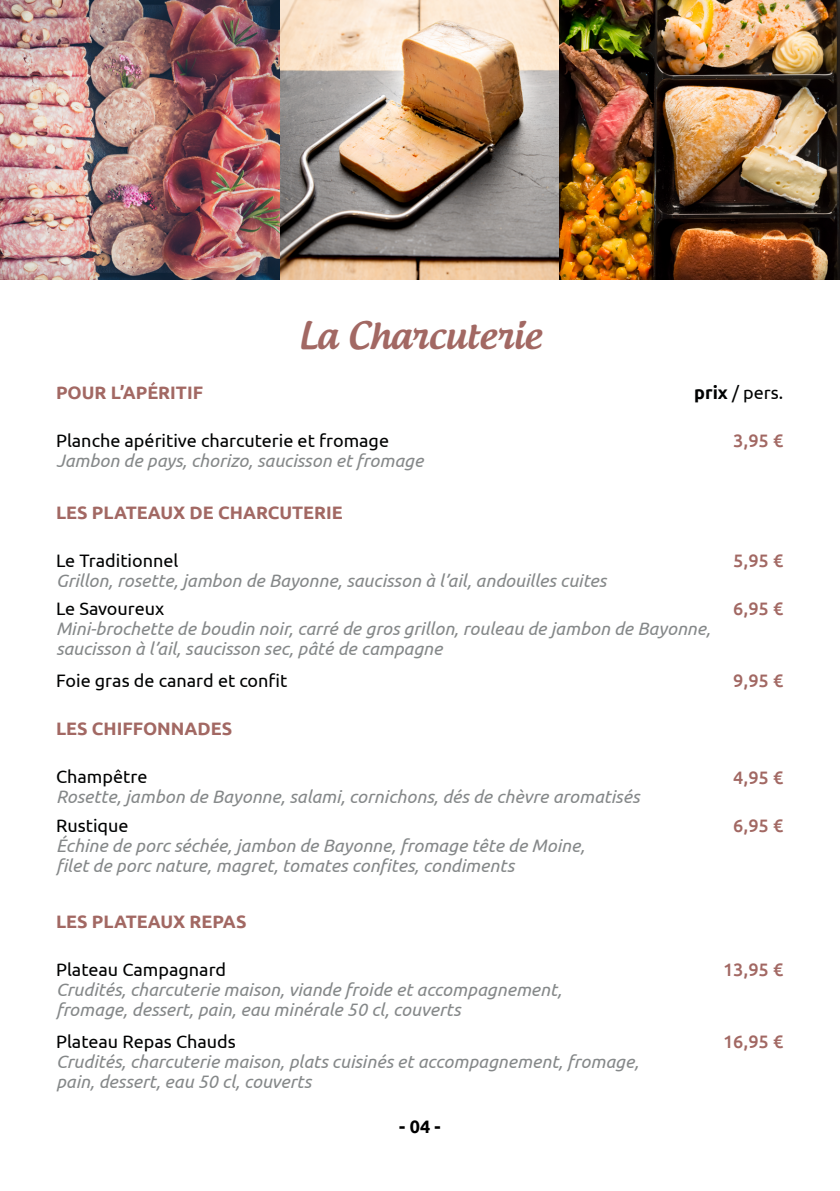
<style>
.page{position:relative;width:840px;height:1191px;background:#fff}
.page>*{position:absolute;margin:0;border:0;box-sizing:border-box;transform-origin:0 0}
.t1{font:500 36px "Androgyne";color:#a26863}
.t2{font:italic 18px/20px "Ubuntu";color:#858889}
.t3{font:18px "Ubuntu";color:#010202}
.t4{font:700 18px "Ubuntu";color:#a26863}
.t5{font:500 18px "Ubuntu";color:#a26863}
.t6{font:700 18px "Ubuntu";color:#000}
.s1{font-weight:700}
</style>
<div class="page">
<img style="left:279px;top:0;width:280px;height:279px">
<img style="left:559px;top:0;width:280px;height:279px">
<img style="left:0;top:0;width:279px;height:279px">
<h1 class="t1" style="left:298px;top:313px;width:244px">La Charcuterie</h1>
<p class="t4" style="left:56px;top:382px;width:148px">POUR L’APÉRITIF</p>
<p class="t3" style="left:56px;top:430px;width:334px">Planche apéritive charcuterie et fromage</p>
<p class="t2" style="left:56px;top:450px;width:369px">Jambon de pays, chorizo, saucisson et fromage</p>
<p class="t4" style="left:56px;top:502px;width:288px">LES PLATEAUX DE CHARCUTERIE</p>
<p class="t3" style="left:56px;top:550px;width:124px">Le Traditionnel</p>
<p class="t2" style="left:56px;top:570px;width:551px">Grillon, rosette, jambon de Bayonne, saucisson à l’ail, andouilles cuites</p>
<p class="t3" style="left:56px;top:598px;width:110px">Le Savoureux</p>
<p class="t2" style="left:56px;top:618px;width:655px">Mini-brochette de boudin noir, carré de gros grillon, rouleau de jambon de Bayonne, saucisson à l’ail, saucisson sec, pâté de campagne</p>
<p class="t3" style="left:56px;top:670px;width:233px">Foie gras de canard et confit</p>
<p class="t4" style="left:56px;top:718px;width:177px">LES CHIFFONNADES</p>
<p class="t3" style="left:56px;top:766px;width:93px">Champêtre</p>
<p class="t2" style="left:56px;top:786px;width:584px">Rosette, jambon de Bayonne, salami, cornichons, dés de chèvre aromatisés</p>
<p class="t3" style="left:56px;top:814px;width:74px">Rustique</p>
<p class="t2" style="left:56px;top:834px;width:530px">Échine de porc séchée, jambon de Bayonne, fromage tête de Moine, filet de porc nature, magret, tomates confites, condiments</p>
<p class="t4" style="left:56px;top:910px;width:192px">LES PLATEAUX REPAS</p>
<p class="t3" style="left:56px;top:958px;width:171px">Plateau Campagnard</p>
<p class="t2" style="left:56px;top:978px;width:507px">Crudités, charcuterie maison, viande froide et accompagnement, fromage, dessert, pain, eau minérale 50 cl, couverts</p>
<p class="t3" style="left:56px;top:1030px;width:181px">Plateau Repas Chauds</p>
<p class="t2" style="left:56px;top:1050px;width:584px">Crudités, charcuterie maison, plats cuisinés et accompagnement, fromage, pain, dessert, eau 50 cl, couverts</p>
<p class="t3" style="left:693px;top:382px;width:90px"><span class="s1">prix</span> / pers.</p>
<p class="t5" style="left:732px;top:429px;width:51px">3,95 €</p>
<p class="t5" style="left:732px;top:549px;width:51px">5,95 €</p>
<p class="t5" style="left:732px;top:597px;width:51px">6,95 €</p>
<p class="t5" style="left:732px;top:669px;width:51px">9,95 €</p>
<p class="t5" style="left:732px;top:765px;width:51px">4,95 €</p>
<p class="t5" style="left:732px;top:813px;width:51px">6,95 €</p>
<p class="t5" style="left:722px;top:957px;width:62px">13,95 €</p>
<p class="t5" style="left:722px;top:1029px;width:62px">16,95 €</p>
<p class="t6" style="left:399px;top:1115px;width:43px">- 04 -</p>
</div>
